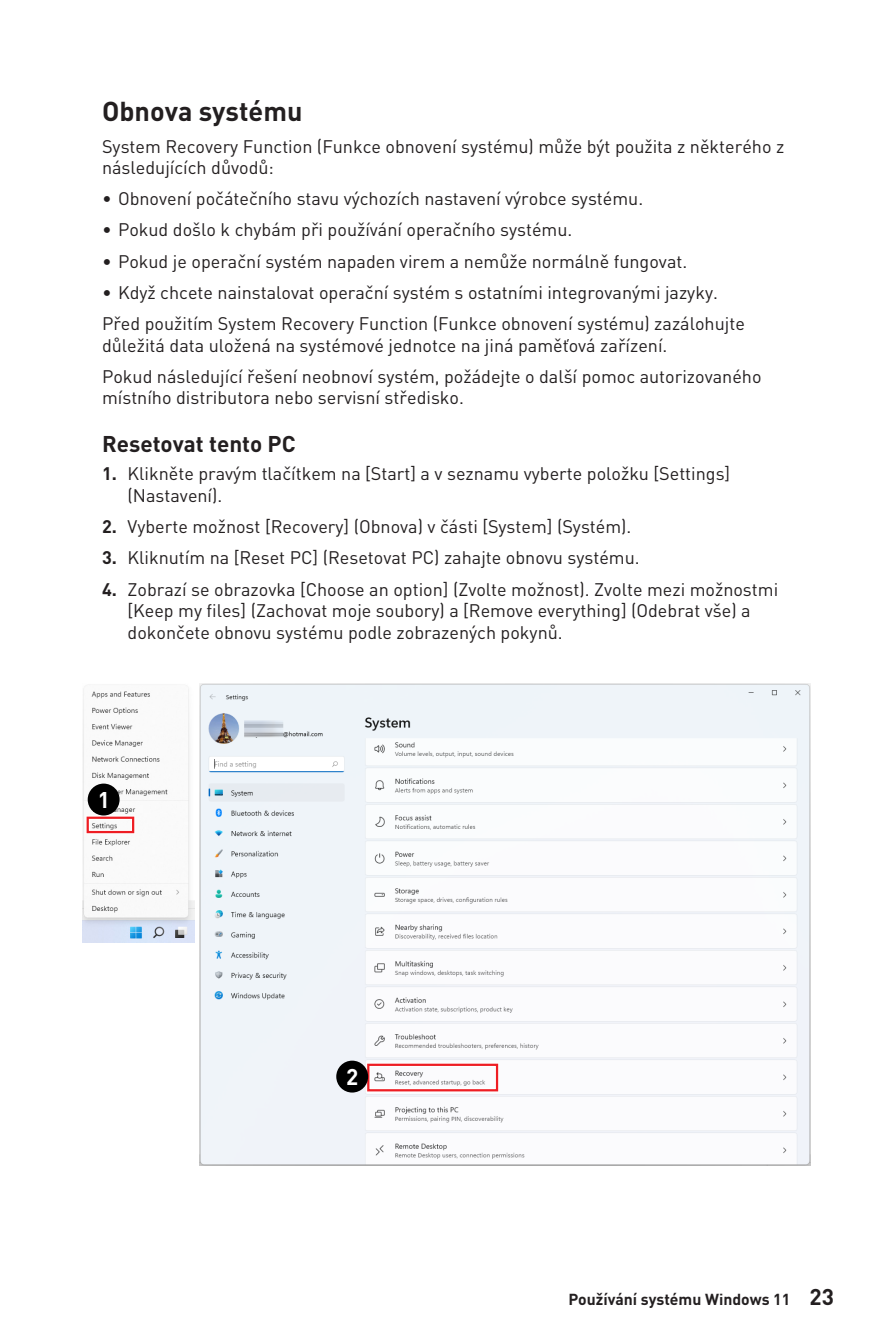
<style>
.page{position:relative;width:893px;height:1340px;background:#fff}
.page>*{position:absolute;margin:0;border:0;box-sizing:border-box;transform-origin:0 0}
.Title_2{font:700 27px "MSI Din Pro Noto CJK";color:#231f20}
.Title_3{font:700 22.5px "MSI Din Pro Noto CJK";color:#231f20}
.t1{font:700 22.5px "MSI Din Pro Noto CJK";color:#fff}
.Text{font:18px/21.6px "MSI Din Pro Noto CJK";color:#231f20}
.t2{font:700 15.75px "MSI Din Pro Noto CJK";color:#231f20}
.s1{font-weight:700}
.s2{font-size:22.5px}
</style>
<div class="page">
<img style="left:83px;top:689px;width:112px;height:253px">
<div style="left:85px;top:815px;width:50px;height:19px;border:4px solid #fff"></div>
<div style="left:87px;top:816px;width:47px;height:17px;border:2px solid #ee1d23"></div>
<div style="left:89px;top:785px;width:29px;height:28px;background:#000;border-radius:50%"></div>
<div style="left:88px;top:783px;width:32px;height:32px;border:3px solid #000;border-radius:50%"></div>
<img style="left:200px;top:683px;width:610px;height:482px">
<div style="left:366px;top:1062px;width:133px;height:30px;border:4px solid #fff"></div>
<div style="left:367px;top:1063px;width:131px;height:28px;border:2px solid #ee1d23"></div>
<div style="left:338px;top:1062px;width:29px;height:28px;background:#000;border-radius:50%"></div>
<div style="left:336px;top:1060px;width:32px;height:32px;border:3px solid #000;border-radius:50%"></div>
<p class="Title_2" style="left:102px;top:96px;width:202px">Obnova systému</p>
<p class="Text" style="left:102px;top:135px;width:684px">System Recovery Function (Funkce obnovení systému) může být použita z některého z následujících důvodů:</p>
<p class="Text" style="left:102px;top:188px;width:543px"><span class="s1">∙</span> Obnovení počátečního stavu výchozích nastavení výrobce systému.</p>
<p class="Text" style="left:102px;top:219px;width:472px"><span class="s1">∙</span> Pokud došlo k chybám při používání operačního systému.</p>
<p class="Text" style="left:102px;top:251px;width:587px"><span class="s1">∙</span> Pokud je operační systém napaden virem a nemůže normálně fungovat.</p>
<p class="Text" style="left:102px;top:282px;width:617px"><span class="s1">∙</span> Když chcete nainstalovat operační systém s ostatními integrovanými jazyky.</p>
<p class="Text" style="left:102px;top:313px;width:644px">Před použitím System Recovery Function (Funkce obnovení systému) zazálohujte důležitá data uložená na systémové jednotce na jiná paměťová zařízení.</p>
<p class="Text" style="left:102px;top:366px;width:661px">Pokud následující řešení neobnoví systém, požádejte o další pomoc autorizovaného místního distributora nebo servisní středisko.</p>
<p class="Title_3" style="left:102px;top:431px;width:195px">Resetovat tento PC</p>
<p class="Text" style="left:128px;top:463px;width:604px;text-indent:-26px"><span class="s1">1.</span> Klikněte pravým tlačítkem na [Start] a v seznamu vyberte položku [Settings] (Nastavení).</p>
<p class="Text" style="left:102px;top:516px;width:531px"><span class="s1">2.</span> Vyberte možnost [Recovery] (Obnova) v části [System] (Systém).</p>
<p class="Text" style="left:102px;top:547px;width:539px"><span class="s1">3.</span> Kliknutím na [Reset PC] (Resetovat PC) zahajte obnovu systému.</p>
<p class="Text" style="left:128px;top:578px;width:652px;text-indent:-26px"><span class="s1">4.</span> Zobrazí se obrazovka [Choose an option] (Zvolte možnost). Zvolte mezi možnostmi [Keep my files] (Zachovat moje soubory) a [Remove everything] (Odebrat vše) a dokončete obnovu systému podle zobrazených pokynů.</p>
<p class="t1" style="left:98px;top:786px;width:14px">1</p>
<p class="t1" style="left:346px;top:1063px;width:14px">2</p>
<p class="t2" style="left:568px;top:1289px;width:267px">Používání systému Windows 11 <span class="s2">23</span></p>
</div>
